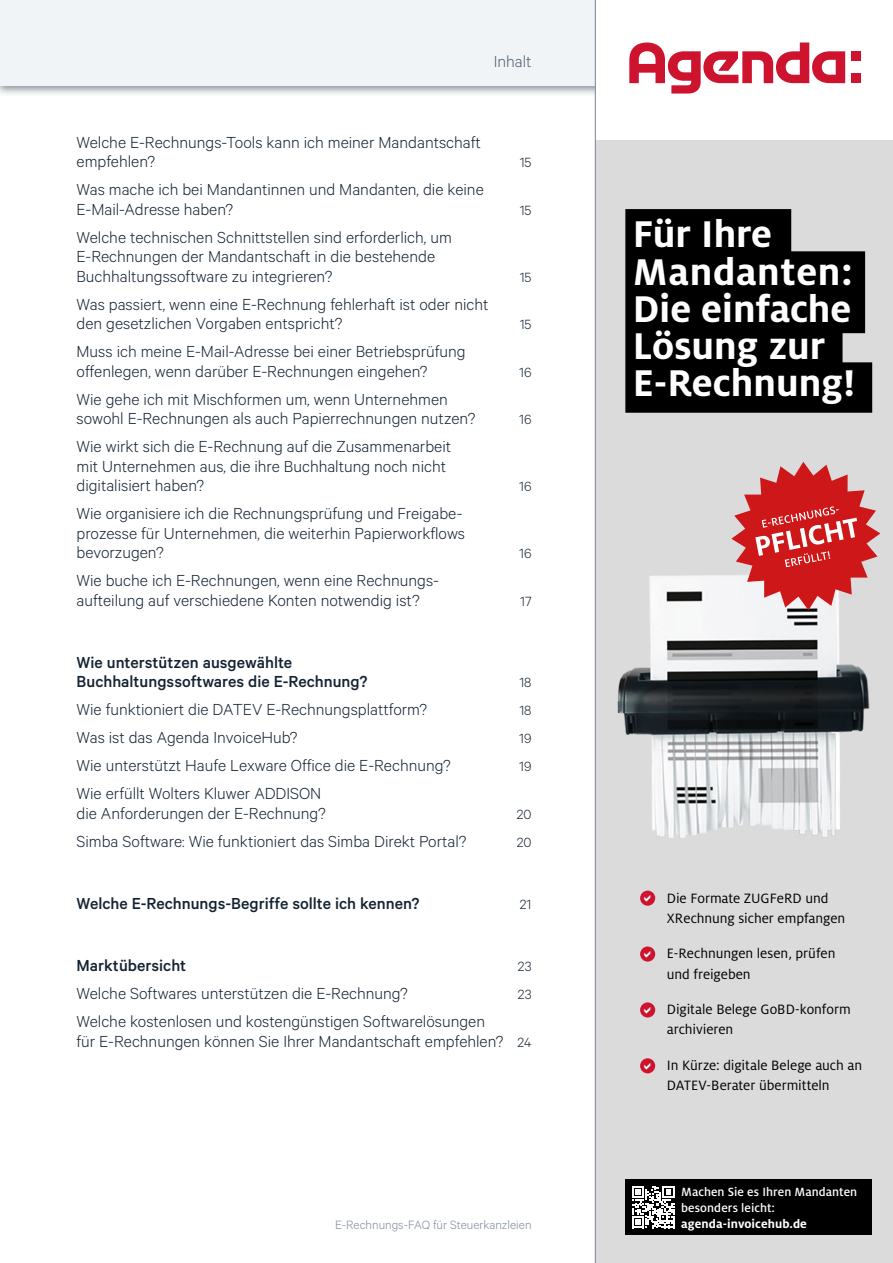
<style>
.page{position:relative;width:893px;height:1263px;background:#fff}
.page>*{position:absolute;margin:0;border:0;box-sizing:border-box;transform-origin:0 0}
.t1{font:700 41.25px/37.2px "Milo OT";color:#fff}
.t2{font:300 18px/19.5px "Calibre";color:#132232}
.t3{font:500 18px/19.5px "Calibre";color:#132232}
.t4{font:300 18px "Calibre";color:#515f72}
.t5{font:15px/20.1px "Milo OT";letter-spacing:-.005em;color:#000}
.t6{font:300 15px "Calibre";color:#132232}
.t7{font:300 13.5px "Calibre";color:#7d899b}
.t8{font:500 13.2px/15.8px "Milo OT";letter-spacing:.005em;color:#fff}
.s1{font-size:15px}
.s2{font-weight:700}
</style>
<div class="page">
<div style="left:0;top:0;width:893px;height:98px;background:#132232;opacity:.5"></div>
<div style="left:0;top:0;width:893px;height:85px;background:#f0f4f6"></div>
<div style="left:595px;top:0;width:298px;height:1263px;background:#fff"></div>
<div style="left:595px;top:140px;width:298px;height:1123px;background:#dbdbdb"></div>
<img style="left:617px;top:533px;width:264px;height:305px">
<div style="left:851px;top:51px;width:10px;height:10px;background:#ce132e"></div>
<div style="left:851px;top:74px;width:10px;height:9px;background:#ce132e"></div>
<svg style="left:629px;top:43px;width:216px;height:51px"></svg>
<svg style="left:625px;top:209px;width:247px;height:204px;background:#151515"></svg>
<div style="left:625px;top:1179px;width:247px;height:56px;background:#000"></div>
<svg style="left:632px;top:1186px;width:42px;height:42px"></svg>
<svg style="left:731px;top:462px;width:149px;height:148px"></svg>
<div style="left:640px;top:891px;width:15px;height:15px;background:#ce132e;border-radius:50%"></div>
<div style="left:640px;top:946px;width:15px;height:15px;background:#ce132e;border-radius:50%"></div>
<div style="left:640px;top:1002px;width:15px;height:15px;background:#ce132e;border-radius:50%"></div>
<div style="left:640px;top:1058px;width:15px;height:15px;background:#ce132e;border-radius:50%"></div>
<hr style="left:595px;top:0;width:1px;height:1263px;background:#7d899b">
<p class="t4" style="left:494px;top:51px;width:39px">Inhalt</p>
<p class="t2" style="left:77px;top:132px;width:406px">Welche E-Rechnungs-Tools kann ich meiner Mandantschaft empfehlen?</p>
<p class="t2" style="left:77px;top:179px;width:409px">Was mache ich bei Mandantinnen und Mandanten, die keine<br>E-Mail-Adresse haben?</p>
<p class="t2" style="left:77px;top:227px;width:377px">Welche technischen Schnittstellen sind erforderlich, um<br>E-Rechnungen der Mandantschaft in die bestehende<br>Buchhaltungssoftware zu integrieren?</p>
<p class="t6" style="left:520px;top:154px;width:13px">15</p>
<p class="t6" style="left:520px;top:201px;width:13px">15</p>
<p class="t6" style="left:520px;top:268px;width:13px">15</p>
<p class="t2" style="left:77px;top:294px;width:413px">Was passiert, wenn eine E-Rechnung fehlerhaft ist oder nicht den gesetzlichen Vorgaben entspricht?</p>
<p class="t2" style="left:77px;top:341px;width:390px">Muss ich meine E-Mail-Adresse bei einer Betriebsprüfung offenlegen, wenn darüber E-Rechnungen eingehen?</p>
<p class="t2" style="left:77px;top:389px;width:400px">Wie gehe ich mit Mischformen um, wenn Unternehmen sowohl E-Rechnungen als auch Papierrechnungen nutzen?</p>
<p class="t2" style="left:77px;top:436px;width:376px">Wie wirkt sich die E-Rechnung auf die Zusammenarbeit mit Unternehmen aus, die ihre Buchhaltung noch nicht digitalisiert haben?</p>
<p class="t2" style="left:77px;top:503px;width:390px">Wie organisiere ich die Rechnungsprüfung und Freigabe&shy;prozesse für Unternehmen, die weiterhin Papierworkflows bevorzugen?</p>
<p class="t2" style="left:77px;top:570px;width:363px">Wie buche ich E-Rechnungen, wenn eine Rechnungs&shy;aufteilung auf verschiedene Konten notwendig ist?</p>
<p class="t3" style="left:77px;top:652px;width:292px">Wie unterstützen ausgewählte<br>Buchhaltungssoftwares die E-Rechnung?</p>
<p class="t6" style="left:520px;top:316px;width:13px">15</p>
<p class="t6" style="left:519px;top:363px;width:14px">16</p>
<p class="t6" style="left:519px;top:411px;width:14px">16</p>
<p class="t6" style="left:519px;top:478px;width:14px">16</p>
<p class="t6" style="left:519px;top:545px;width:14px">16</p>
<p class="t6" style="left:520px;top:592px;width:13px">17</p>
<p class="t6" style="left:519px;top:674px;width:14px">18</p>
<p class="t2" style="left:77px;top:699px;width:352px">Wie funktioniert die DATEV E-Rechnungsplattform?</p>
<p class="t6" style="left:519px;top:702px;width:14px">18</p>
<p class="t2" style="left:77px;top:727px;width:222px">Was ist das Agenda InvoiceHub?</p>
<p class="t6" style="left:519px;top:730px;width:14px">19</p>
<p class="t2" style="left:77px;top:755px;width:376px">Wie unterstützt Haufe Lexware Office die E-Rechnung?</p>
<p class="t6" style="left:519px;top:758px;width:14px">19</p>
<p class="t2" style="left:77px;top:783px;width:251px">Wie erfüllt Wolters Kluwer ADDISON die Anforderungen der E-Rechnung?</p>
<p class="t6" style="left:517px;top:805px;width:16px">20</p>
<p class="t2" style="left:77px;top:831px;width:391px">Simba Software: Wie funktioniert das Simba Direkt Portal?</p>
<p class="t6" style="left:517px;top:833px;width:16px">20</p>
<p class="t3" style="left:77px;top:893px;width:344px">Welche E-Rechnungs-Begriffe sollte ich kennen?</p>
<p class="t6" style="left:520px;top:895px;width:13px">21</p>
<p class="t3" style="left:77px;top:955px;width:111px">Marktübersicht</p>
<p class="t6" style="left:518px;top:957px;width:15px">23</p>
<p class="t2" style="left:77px;top:983px;width:333px">Welche Softwares unterstützen die E-Rechnung?</p>
<p class="t6" style="left:518px;top:985px;width:15px">23</p>
<p class="t2" style="left:77px;top:1011px;width:456px">Welche kostenlosen und kostengünstigen Softwarelösungen<br>für E-Rechnungen können Sie Ihrer Mandantschaft empfehlen? <span class="s1">24</span></p>
<p class="t7" style="left:335px;top:1217px;width:198px">E-Rechnungs-FAQ für Steuerkanzleien</p>
<p class="t1" style="left:633px;top:216px;width:224px">Für Ihre<br>Mandanten:<br>Die einfache<br>Lösung zur<br>E-Rechnung!</p>
<p class="t5" style="left:667px;top:888px;width:180px">Die Formate ZUGFeRD und<br>XRechnung sicher empfangen</p>
<p class="t5" style="left:667px;top:944px;width:170px">E-Rechnungen lesen, prüfen und freigeben</p>
<p class="t5" style="left:667px;top:1000px;width:185px">Digitale Belege GoBD-konform archivieren</p>
<p class="t5" style="left:667px;top:1056px;width:197px">In Kürze: digitale Belege auch an<br>DATEV-Berater übermitteln</p>
<p class="t8" style="left:681px;top:1184px;width:178px">Machen Sie es Ihren Mandanten besonders leicht: <span class="s2">agenda-invoicehub.de</span></p>
</div>
